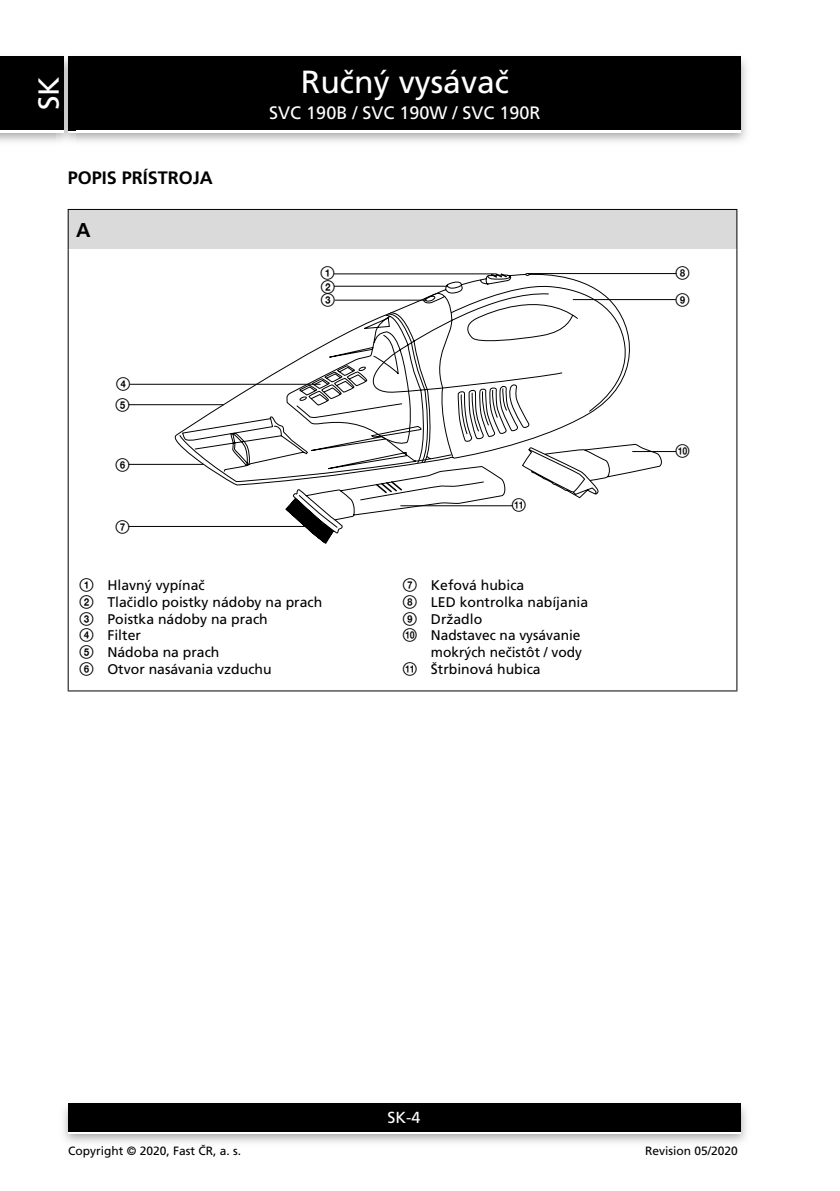
<style>
.page{position:relative;width:840px;height:1191px;background:#fff}
.page>*{position:absolute;margin:0;border:0;box-sizing:border-box;transform-origin:0 0}
.t1{font:32px "Frutiger CE";color:#fff}
.t2{font:29px "Frutiger CE";color:#fff}
.t3{font:700 20px "Frutiger CE";color:#000}
.t4{font:18px "Frutiger CE";color:#fff}
.t5{font:700 18px "Frutiger CE";color:#000}
.t6{font:16px "Frutiger CE";color:#fff}
.t7{font:14px/16.8px "Frutiger CE";color:#000}
.t8{font:14px "Zz 3";color:#000}
.t9{font:12px "Frutiger CE";color:#000}
.s1{font-family:"Zz 3"}
</style>
<div class="page">
<img style="left:0;top:56px;width:747px;height:86px">
<div style="left:68px;top:59px;width:672px;height:74px;background:#fff"></div>
<div style="left:68px;top:57px;width:672px;height:73px;background:#000"></div>
<img style="left:63px;top:1103px;width:684px;height:40px">
<div style="left:68px;top:1106px;width:672px;height:28px;background:linear-gradient(to right,#fff,#fff)"></div>
<div style="left:68px;top:1103px;width:672px;height:28px;background:#000"></div>
<img style="left:57px;top:56px;width:18px;height:86px">
<img style="left:68px;top:130px;width:7px;height:3px">
<svg style="left:68px;top:57px;width:7px;height:2px"></svg>
<img style="left:68px;top:59px;width:7px;height:71px">
<div style="left:0;top:59px;width:64px;height:74px;background:#fff"></div>
<div style="left:0;top:57px;width:64px;height:73px;background:#000"></div>
<div style="left:68px;top:209px;width:668px;height:40px;background:#dadada"></div>
<hr style="left:68px;top:209px;width:669px;height:1px;background:#000">
<hr style="left:68px;top:210px;width:1px;height:39px;background:#000">
<hr style="left:736px;top:210px;width:1px;height:39px;background:#000">
<hr style="left:68px;top:249px;width:1px;height:312px;background:#000">
<hr style="left:736px;top:249px;width:1px;height:312px;background:#000">
<hr style="left:68px;top:561px;width:1px;height:129px;background:#000">
<hr style="left:736px;top:561px;width:1px;height:129px;background:#000">
<hr style="left:68px;top:690px;width:669px;height:1px;background:#000">
<svg style="left:320px;top:273px;width:309px;height:170px"></svg>
<svg style="left:372px;top:334px;width:27px;height:13px"></svg>
<svg style="left:179px;top:347px;width:327px;height:139px"></svg>
<svg style="left:284px;top:443px;width:377px;height:101px"></svg>
<hr style="left:130px;top:384px;width:190px;height:1px;background:#000">
<hr style="left:335px;top:300px;width:91px;height:1px;background:#000">
<hr style="left:334px;top:286px;width:113px;height:1px;background:#000">
<hr style="left:334px;top:273px;width:161px;height:1px;background:#000">
<hr style="left:573px;top:299px;width:102px;height:1px;background:#000">
<hr style="left:527px;top:273px;width:148px;height:1px;background:#000">
<hr style="left:129px;top:404px;width:94px;height:1px;background:#000">
<hr style="left:129px;top:464px;width:74px;height:1px;background:#000">
<hr style="left:129px;top:526px;width:175px;height:1px;background:#000">
<hr style="left:632px;top:451px;width:43px;height:1px;background:#000">
<hr style="left:400px;top:505px;width:112px;height:1px;background:#000">
<h2 class="t2" style="left:32px;top:110px;width:35px;rotate:-90deg">SK</h2>
<p class="t5" style="left:68px;top:168px;width:147px">POPIS PRÍSTROJA</p>
<h3 class="t3" style="left:76px;top:219px;width:16px">A</h3>
<h1 class="t1" style="left:301px;top:64px;width:209px">Ručný vysávač</h1>
<p class="t4" style="left:269px;top:102px;width:273px">SVC 190B / SVC 190W / SVC 190R</p>
<p class="t8" style="left:320px;top:266px;width:16px">1</p>
<p class="t8" style="left:320px;top:280px;width:16px">2</p>
<p class="t8" style="left:320px;top:293px;width:16px">3</p>
<p class="t8" style="left:116px;top:377px;width:16px">4</p>
<p class="t8" style="left:115px;top:398px;width:16px">5</p>
<p class="t8" style="left:115px;top:457px;width:16px">6</p>
<p class="t8" style="left:115px;top:519px;width:16px">7</p>
<p class="t8" style="left:511px;top:498px;width:16px">qa</p>
<p class="t7" style="left:79px;top:576px;width:245px"><span class="s1">1</span> Hlavný vypínač<br><span class="s1">2</span> Tlačidlo poistky nádoby na prach<br><span class="s1">3</span> Poistka nádoby na prach<br><span class="s1">4</span> Filter<br><span class="s1">5</span> Nádoba na prach<br><span class="s1">6</span> Otvor nasávania vzduchu</p>
<p class="t7" style="left:402px;top:576px;width:123px"><span class="s1">7</span> Kefová hubica</p>
<p class="t7" style="left:402px;top:593px;width:187px"><span class="s1">8</span> LED kontrolka nabíjania</p>
<p class="t7" style="left:402px;top:610px;width:81px"><span class="s1">9</span> Držadlo</p>
<p class="t7" style="left:402px;top:627px;width:179px"><span class="s1">0</span> Nadstavec na vysávanie</p>
<p class="t7" style="left:430px;top:644px;width:152px">mokrých nečistôt / vody</p>
<p class="t7" style="left:402px;top:660px;width:140px"><span class="s1">qa</span> Štrbinová hubica</p>
<p class="t8" style="left:674px;top:266px;width:16px">8</p>
<p class="t8" style="left:674px;top:293px;width:16px">9</p>
<p class="t8" style="left:674px;top:444px;width:16px">0</p>
<p class="t6" style="left:387px;top:1108px;width:34px">SK-4</p>
<p class="t9" style="left:68px;top:1144px;width:174px">Copyright © 2020, Fast ČR, a. s.</p>
<p class="t9" style="left:644px;top:1144px;width:94px">Revision 05/2020</p>
</div>
